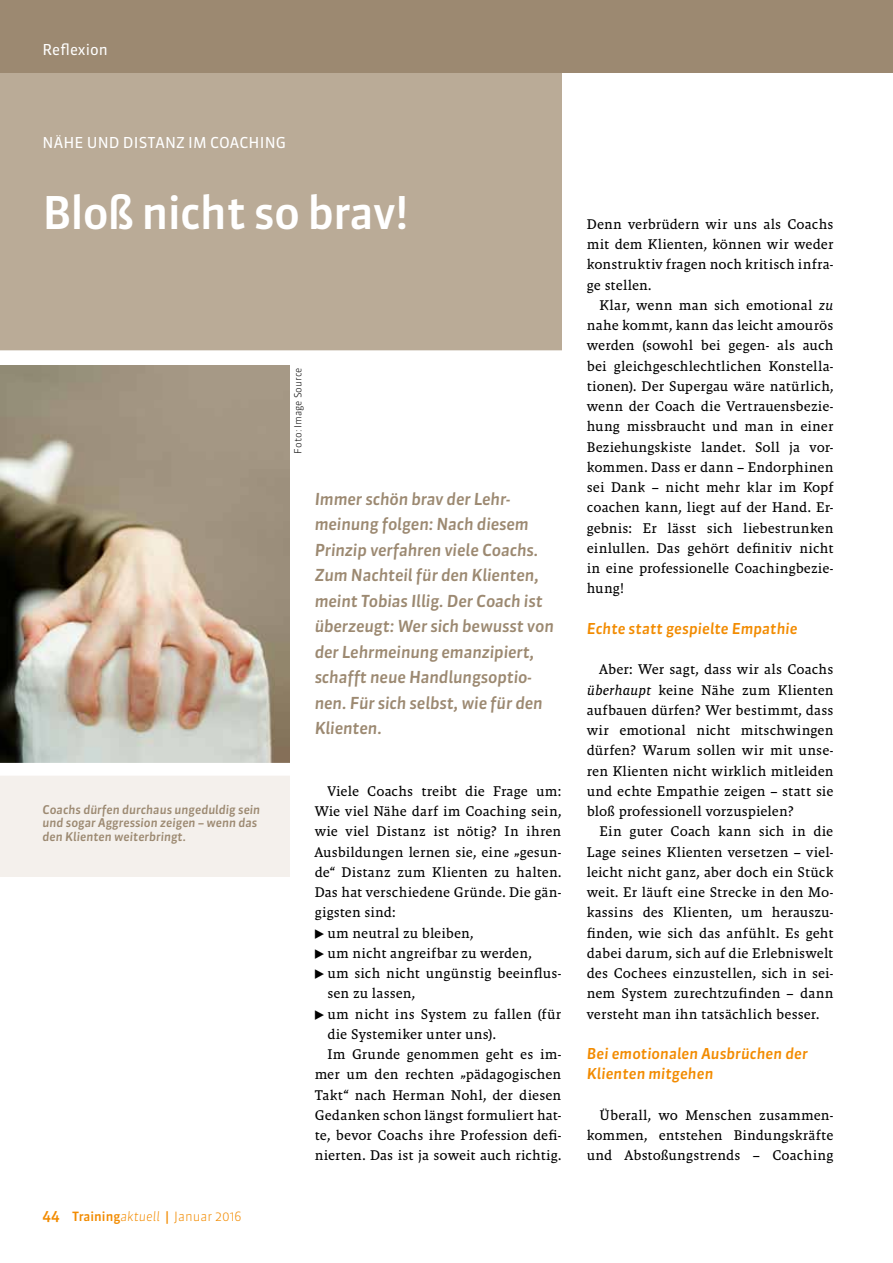
<style>
.page{position:relative;width:893px;height:1263px;background:#fff}
.page>*{position:absolute;margin:0;border:0;box-sizing:border-box;transform-origin:0 0}
.t1{font:500 45px "Sanuk OT";letter-spacing:-.02em;color:#fff}
.t2{font:italic 500 16.5px/25.5px "Sanuk OT";letter-spacing:-.01em;color:#9c8971}
.t3{font:italic 500 15px/20.2px "Sanuk OT";letter-spacing:.005em;color:#f28b00}
.t4{font:15px "Sanuk OT";letter-spacing:.01em;color:#fff}
.t5{font:14.25px/20.2px "Malaga Reg";letter-spacing:.005em;color:#000;text-align:justify}
.t6{font:300 12.75px "Sanuk OT";color:#f28b00}
.t7{font:italic 500 12px/13.5px "Sanuk OT";color:#9c8971}
.t8{font:300 9.75px "Sanuk OT";color:#000}
.s1{font-weight:500;font-size:15px}
.s2{font-weight:500}
.s3{font-style:italic}
</style>
<div class="page">
<div style="left:0;top:0;width:561px;height:350px;background:#baab97"></div>
<div style="left:0;top:0;width:893px;height:72px;background:#9c8971"></div>
<div style="left:0;top:765px;width:289px;height:112px;background:#f4f0ec"></div>
<img style="left:0;top:366px;width:289px;height:397px">
<div style="left:0;top:763px;width:308px;height:13px;background:#fff"></div>
<p class="t4" style="left:43px;top:41px;width:67px">Reflexion</p>
<p class="t4" style="left:43px;top:133px;width:245px">NÄHE UND DISTANZ IM COACHING</p>
<h1 class="t1" style="left:43px;top:185px;width:368px">Bloß nicht so brav!</h1>
<p class="t7" style="left:43px;top:803px;width:219px">Coachs dürfen durchaus ungeduldig sein und sogar Aggression zeigen – wenn das den Klienten weiterbringt.</p>
<p class="t6" style="left:43px;top:1209px;width:201px"><span class="s1">44</span> <span class="s2">Training</span><span class="s3">aktuell</span> <span class="s2">|</span> Januar 2016</p>
<p class="t8" style="left:292px;top:453px;width:87px;rotate:-90deg">Foto: Image Source</p>
<p class="t2" style="left:315px;top:486px;width:241px">Immer schön brav der Lehr&shy;meinung folgen: Nach diesem<br>Prinzip verfahren viele Coachs.<br>Zum Nachteil für den Klienten, meint Tobias Illig. Der Coach ist überzeugt: Wer sich bewusst von der Lehrmeinung emanzipiert, schafft neue Handlungsoptio&shy;nen. Für sich selbst, wie für den<br>Klienten.</p>
<p class="t5" style="left:327px;top:781px;width:235px">Viele Coachs treibt die Frage um:</p>
<p class="t5" style="left:315px;top:801px;width:248px">Wie viel Nähe darf im Coaching sein,</p>
<p class="t5" style="left:315px;top:821px;width:248px">wie viel Distanz ist nötig? In ihren</p>
<p class="t5" style="left:315px;top:842px;width:248px">Ausbildungen lernen sie, eine „gesun-</p>
<p class="t5" style="left:315px;top:862px;width:248px">de“ Distanz zum Klienten zu halten.</p>
<p class="t5" style="left:315px;top:882px;width:248px">Das hat verschiedene Gründe. Die gän-</p>
<p class="t5" style="left:315px;top:902px;width:83px">gigsten sind:</p>
<p class="t5" style="left:327px;top:923px;width:147px">um neutral zu bleiben,</p>
<p class="t5" style="left:327px;top:943px;width:206px">um nicht angreifbar zu werden,</p>
<p class="t5" style="left:327px;top:963px;width:235px">um sich nicht ungünstig beeinflus-</p>
<p class="t5" style="left:327px;top:983px;width:89px">sen zu lassen,</p>
<p class="t5" style="left:327px;top:1004px;width:235px">um nicht ins System zu fallen (für</p>
<p class="t5" style="left:327px;top:1024px;width:170px">die Systemiker unter uns).</p>
<p class="t5" style="left:327px;top:1044px;width:235px">Im Grunde genommen geht es im-</p>
<p class="t5" style="left:315px;top:1064px;width:248px">mer um den rechten „pädagogischen</p>
<p class="t5" style="left:315px;top:1085px;width:248px">Takt“ nach Herman Nohl, der diesen</p>
<p class="t5" style="left:315px;top:1105px;width:248px">Gedanken schon längst formuliert hat-</p>
<p class="t5" style="left:315px;top:1125px;width:248px">te, bevor Coachs ihre Profession defi-</p>
<p class="t5" style="left:315px;top:1145px;width:248px">nierten. Das ist ja soweit auch richtig.</p>
<p class="t5" style="left:587px;top:214px;width:248px">Denn verbrüdern wir uns als Coachs mit dem Klienten, können wir weder konstruktiv fragen noch kritisch infra&shy;ge stellen.</p>
<p class="t5" style="left:587px;top:295px;width:248px;text-indent:13px">Klar, wenn man sich emotional <span class="s3">zu </span>nahe kommt, kann das leicht amourös werden (sowohl bei gegen- als auch bei gleichgeschlechtlichen Konstella&shy;tionen). Der Supergau wäre natürlich, wenn der Coach die Vertrauensbezie&shy;hung missbraucht und man in einer Beziehungskiste landet. Soll ja vor&shy;kommen. Dass er dann – Endorphinen sei Dank – nicht mehr klar im Kopf coachen kann, liegt auf der Hand. Er&shy;gebnis: Er lässt sich liebestrunken einlullen. Das gehört definitiv nicht in eine professionelle Coachingbezie&shy;hung!</p>
<p class="t3" style="left:587px;top:618px;width:212px">Echte statt gespielte Empathie</p>
<p class="t5" style="left:587px;top:659px;width:248px;text-indent:13px">Aber: Wer sagt, dass wir als Coachs <span class="s3">überhaupt</span> keine Nähe zum Klienten aufbauen dürfen? Wer bestimmt, dass wir emotional nicht mitschwingen dürfen? Warum sollen wir mit unse&shy;ren Klienten nicht wirklich mitleiden und echte Empathie zeigen – statt sie bloß professionell vorzuspielen?</p>
<p class="t5" style="left:587px;top:821px;width:248px;text-indent:13px">Ein guter Coach kann sich in die Lage seines Klienten versetzen – viel&shy;leicht nicht ganz, aber doch ein Stück weit. Er läuft eine Strecke in den Mo&shy;kassins des Klienten, um herauszu&shy;finden, wie sich das anfühlt. Es geht dabei darum, sich auf die Erlebniswelt des Cochees einzustellen, sich in sei&shy;nem System zurechtzufinden – dann versteht man ihn tatsächlich besser.</p>
<p class="t3" style="left:587px;top:1044px;width:222px">Bei emotionalen Ausbrüchen der<br>Klienten mitgehen</p>
<p class="t5" style="left:587px;top:1105px;width:248px;text-indent:13px">Überall, wo Menschen zusammen&shy;kommen, entstehen Bindungskräfte und Abstoßungstrends – Coaching</p>
</div>
